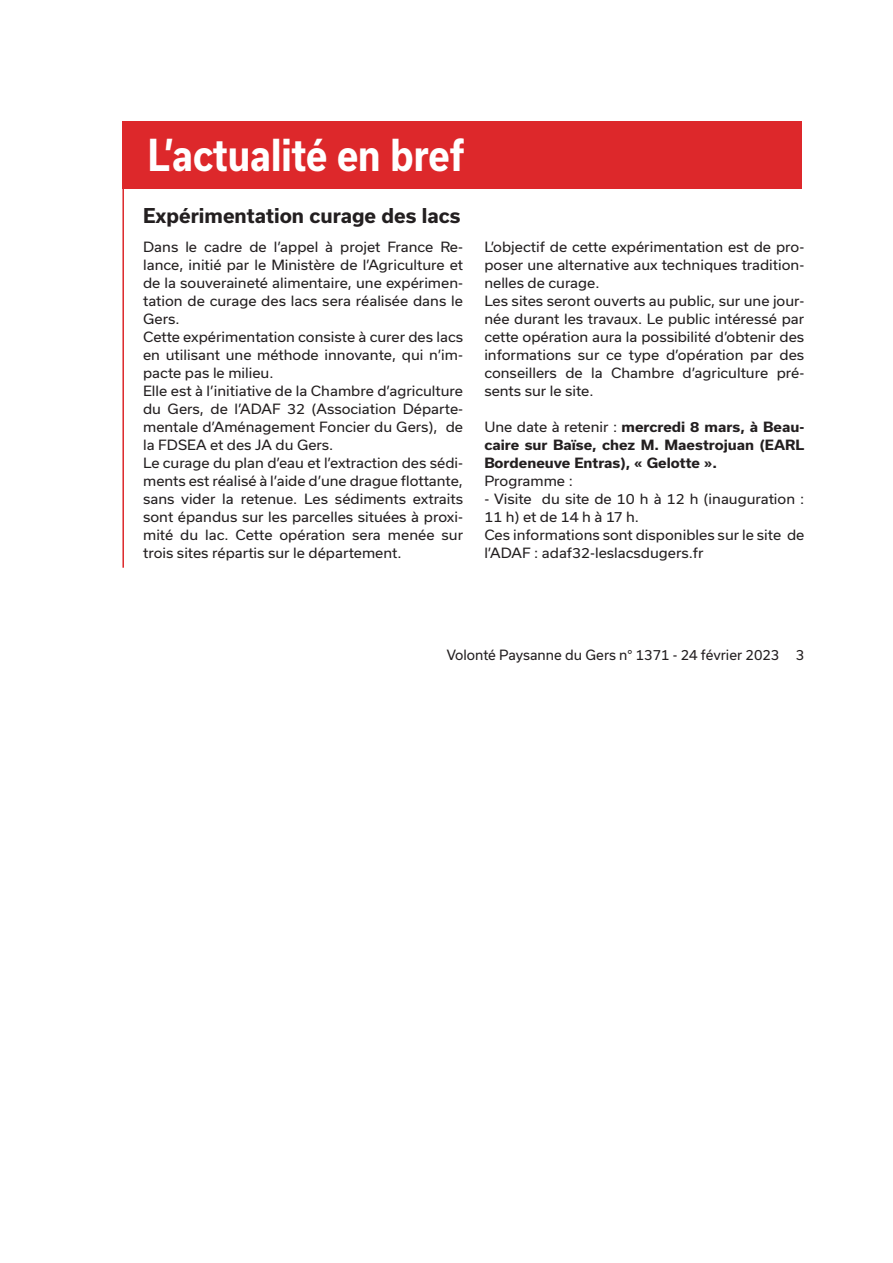
<style>
.page{position:relative;width:893px;height:1263px;background:#fff}
.page>*{position:absolute;margin:0;border:0;box-sizing:border-box;transform-origin:0 0}
.t1{font:700 42px "Usual";color:#fff;scale:.85 1}
.t2{font:700 19.5px "Usual";color:#231f20}
.t3{font:13.5px/18px "Usual";color:#231f20;scale:1.06 1}
.t4{font:700 13.5px/18px "Usual";color:#231f20;text-align:justify;scale:1.06 1}
.t5{font:13.5px "Usual";color:#231f20}
.s1{font-weight:400}
</style>
<div class="page">
<div style="left:122px;top:121px;width:680px;height:68px;background:#dd282b"></div>
<hr style="left:122px;top:164px;width:2px;height:404px;background:#dd282b">
<h1 class="t1" style="left:148px;top:131px;width:374px">L’actualité en bref</h1>
<h2 class="t2" style="left:143px;top:205px;width:319px">Expérimentation curage des lacs</h2>
<p class="t3" style="left:143px;top:238px;width:303px">Dans le cadre de l’appel à projet France Re&shy;lance, initié par le Ministère de l’Agriculture et de la souveraineté alimentaire, une expérimen&shy;tation de curage des lacs sera réalisée dans le Gers.<br>Cette expérimentation consiste à curer des lacs en utilisant une méthode innovante, qui n’im&shy;pacte pas le milieu.<br>Elle est à l’initiative de la Chambre d’agriculture du Gers, de l’ADAF 32 (Association Départe&shy;mentale d’Aménagement Foncier du Gers), de la FDSEA et des JA du Gers.<br>Le curage du plan d’eau et l’extraction des sédi&shy;ments est réalisé à l’aide d’une drague flottante, sans vider la retenue. Les sédiments extraits sont épandus sur les parcelles situées à proxi&shy;mité du lac. Cette opération sera menée sur trois sites répartis sur le département.</p>
<p class="t3" style="left:484px;top:238px;width:303px">L’objectif de cette expérimentation est de pro&shy;poser une alternative aux techniques tradition&shy;nelles de curage.<br>Les sites seront ouverts au public, sur une jour&shy;née durant les travaux. Le public intéressé par cette opération aura la possibilité d’obtenir des informations sur ce type d’opération par des conseillers de la Chambre d’agriculture pré&shy;sents sur le site.</p>
<p class="t4" style="left:484px;top:418px;width:303px"><span class="s1">Une date à retenir :</span> mercredi 8 mars, à Beau&shy;caire sur Baïse, chez M. Maestrojuan (EARL Bordeneuve Entras), « Gelotte ».</p>
<p class="t3" style="left:484px;top:472px;width:85px">Programme :</p>
<p class="t3" style="left:484px;top:490px;width:303px">- Visite du site de 10 h à 12 h (inauguration :<br>11 h) et de 14 h à 17 h.<br>Ces informations sont disponibles sur le site de l’ADAF : adaf32-leslacsdugers.fr</p>
<p class="t5" style="left:447px;top:647px;width:359px">Volonté Paysanne du Gers n° 1371 - 24 février 2023 3</p>
</div>
